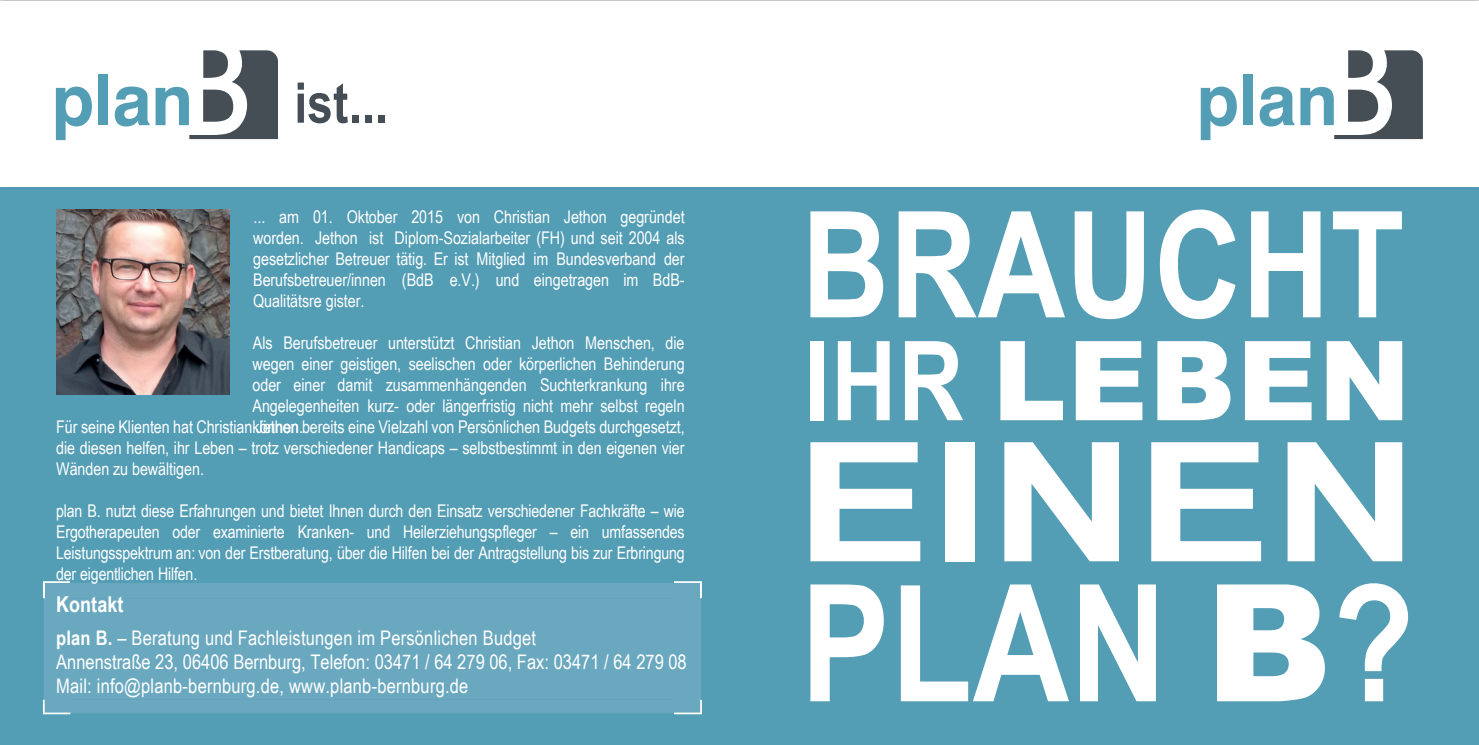
<style>
.page{position:relative;width:1479px;height:745px;background:#fff}
.page>*{position:absolute;margin:0;border:0;box-sizing:border-box;transform-origin:0 0}
.t1{font:700 56px "Arial Narrow";color:#454d55}
.t2{font:700 21.88px "Arial Narrow";letter-spacing:.005em;color:#fff}
.t3{font:20.12px/24.2px "Arial Narrow";letter-spacing:.01em;color:#fff}
.t4{font:17.5px/21px "Arial Narrow";letter-spacing:-.005em;color:#fff;text-align:justify}
.s1{font-weight:700}
</style>
<div class="page">
<div style="left:0;top:182px;width:1478px;height:562px;background:#539db5"></div>
<svg style="left:674px;top:699px;width:27px;height:14px"></svg>
<svg style="left:44px;top:699px;width:27px;height:14px"></svg>
<div style="left:674px;top:582px;width:26px;height:16px;background:#6aa8bf"></div>
<svg style="left:700px;top:582px;width:1px;height:16px"></svg>
<div style="left:45px;top:582px;width:26px;height:16px;background:#6aa8bf"></div>
<svg style="left:44px;top:582px;width:1px;height:16px"></svg>
<div style="left:71px;top:583px;width:603px;height:130px;background:#6aa8bf"></div>
<div style="left:44px;top:598px;width:657px;height:101px;background:#6aa8bf"></div>
<div style="left:0;top:1px;width:1478px;height:185px;background:#fff"></div>
<img style="left:56px;top:210px;width:174px;height:184px">
<svg style="left:810px;top:211px;width:73px;height:106px"></svg>
<svg style="left:898px;top:211px;width:167px;height:106px"></svg>
<svg style="left:1074px;top:211px;width:69px;height:108px"></svg>
<svg style="left:1159px;top:209px;width:76px;height:110px"></svg>
<svg style="left:1251px;top:211px;width:69px;height:106px"></svg>
<svg style="left:1333px;top:211px;width:68px;height:106px"></svg>
<svg style="left:810px;top:442px;width:110px;height:119px"></svg>
<div style="left:945px;top:442px;width:29px;height:119px;background:#fff"></div>
<svg style="left:1004px;top:442px;width:114px;height:119px"></svg>
<svg style="left:1151px;top:442px;width:109px;height:119px"></svg>
<svg style="left:1287px;top:442px;width:115px;height:119px"></svg>
<div style="left:810px;top:341px;width:13px;height:79px;background:#fff"></div>
<svg style="left:837px;top:341px;width:52px;height:79px"></svg>
<svg style="left:905px;top:341px;width:58px;height:79px"></svg>
<svg style="left:1000px;top:341px;width:62px;height:79px"></svg>
<svg style="left:1075px;top:341px;width:67px;height:79px"></svg>
<svg style="left:1157px;top:341px;width:73px;height:79px"></svg>
<svg style="left:1245px;top:341px;width:66px;height:79px"></svg>
<svg style="left:1326px;top:341px;width:76px;height:79px"></svg>
<svg style="left:810px;top:584px;width:73px;height:116px"></svg>
<svg style="left:900px;top:584px;width:168px;height:116px"></svg>
<svg style="left:1080px;top:584px;width:75px;height:116px"></svg>
<svg style="left:1217px;top:584px;width:107px;height:116px"></svg>
<svg style="left:1339px;top:583px;width:68px;height:117px"></svg>
<svg style="left:56px;top:87px;width:36px;height:53px"></svg>
<div style="left:98px;top:75px;width:10px;height:50px;background:#539db5"></div>
<svg style="left:115px;top:50px;width:163px;height:89px"></svg>
<svg style="left:1200px;top:87px;width:36px;height:53px"></svg>
<div style="left:1243px;top:75px;width:10px;height:50px;background:#539db5"></div>
<svg style="left:1259px;top:86px;width:35px;height:40px"></svg>
<svg style="left:1300px;top:50px;width:122px;height:89px"></svg>
<h1 class="t1" style="left:294px;top:60px;width:95px">ist...</h1>
<p class="t4" style="left:253px;top:205px;width:433px">... am 01. Oktober 2015 von Christian Jethon gegründet worden. Jethon ist Diplom-Sozialarbeiter (FH) und seit 2004 als gesetzlicher Betreuer tätig. Er ist Mitglied im Bundesverband der Berufsbetreuer/innen (BdB e.V.) und eingetragen im BdB-Qualitätsre gister.</p>
<p class="t4" style="left:56px;top:331px;width:630px;text-align:right">Als Berufsbetreuer unterstützt Christian Jethon Menschen, die<br>wegen einer geistigen, seelischen oder körperlichen Behinderung<br>oder einer damit zusammenhängenden Suchterkrankung ihre<br>Angelegenheiten kurz- oder längerfristig nicht mehr selbst regeln<br>Für seine Klienten hat Christian Jetho bereits eine Vielzahl von Persönlichen Budgets durchgesetzt,</p>
<p class="t4" style="left:56px;top:415px;width:630px;text-align:left;text-indent:196px">können.<br>die diesen helfen, ihr Leben – trotz verschiedener Handicaps – selbstbestimmt in den eigenen vier<br>Wänden zu bewältigen.</p>
<p class="t4" style="left:56px;top:499px;width:630px">plan B. nutzt diese Erfahrungen und bietet Ihnen durch den Einsatz verschiedener Fachkräfte – wie Ergotherapeuten oder examinierte Kranken- und Heilerziehungspfleger – ein umfassendes Leistungsspektrum an: von der Erstberatung, über die Hilfen bei der Antragstellung bis zur Erbringung der eigentlichen Hilfen.</p>
<p class="t2" style="left:56px;top:587px;width:69px">Kontakt</p>
<p class="t3" style="left:56px;top:624px;width:632px"><span class="s1">plan B.</span> – Beratung und Fachleistungen im Persönlichen Budget<br>Annenstraße 23, 06406 Bernburg, Telefon: 03471 / 64 279 06, Fax: 03471 / 64 279 08<br>Mail: info@planb-bernburg.de, www.planb-bernburg.de</p>
</div>
